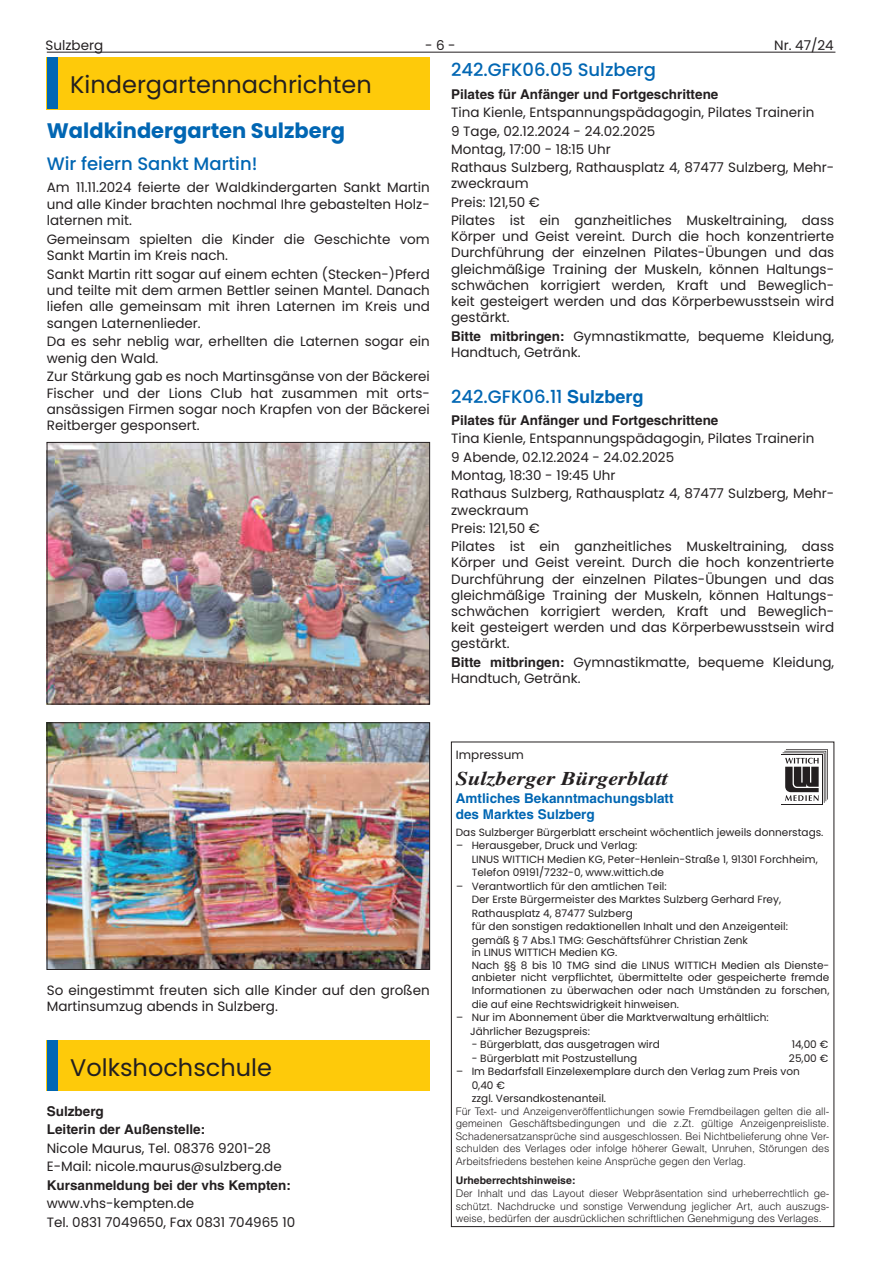
<style>
.page{position:relative;width:881px;height:1263px;background:#fff}
.page>*{position:absolute;margin:0;border:0;box-sizing:border-box;transform-origin:0 0}
.t1{font:24px "Poppins";color:#231f20}
.t2{font:24px "Poppins Regular 2";color:#231f20}
.t3{font:700 21px "Poppins";color:#0166b3}
.t4{font:italic 700 19.5px "Times LT";color:#231f20;scale:1.15 1}
.t5{font:500 18px "Poppins";color:#0166b3}
.t6{font:13.5px/16.2px "Poppins";color:#231f20}
.t7{font:700 13.5px/18.5px "Helvetica LT";color:#231f20}
.t8{font:700 13.5px/16.2px "Helvetica LT";color:#0166b3}
.t9{font:12px "Poppins";color:#231f20}
.t10{font:10.5px/13px "Poppins";color:#231f20}
.t11{font:300 10.5px/12.6px "Helvetica LT";color:#231f20;text-align:justify}
.t12{font:700 10.5px "Helvetica LT";color:#231f20}
.s1{font-family:"Helvetica LT";font-weight:700}
</style>
<div class="page">
<hr style="left:47px;top:52px;width:788px;height:1px;background:#231f20">
<div style="left:47px;top:57px;width:382px;height:52px;background:#feca0a"></div>
<div style="left:47px;top:57px;width:10px;height:52px;background:#0166b3"></div>
<img style="left:49px;top:444px;width:378px;height:258px">
<div style="left:47px;top:442px;width:382px;height:262px;border:1px solid #231f20"></div>
<img style="left:49px;top:724px;width:378px;height:244px">
<div style="left:47px;top:722px;width:382px;height:248px;border:1px solid #231f20"></div>
<div style="left:47px;top:1040px;width:382px;height:51px;background:#feca0a"></div>
<div style="left:47px;top:1040px;width:10px;height:51px;background:#0166b3"></div>
<svg style="left:782px;top:749px;width:45px;height:54px"></svg>
<p class="t6" style="left:45px;top:38px;width:59px">Sulzberg</p>
<p class="t6" style="left:425px;top:38px;width:32px">- 6 -</p>
<p class="t6" style="left:773px;top:38px;width:61px">Nr. 47/24</p>
<h3 class="t5" style="left:451px;top:60px;width:206px">242.GFK06.05 Sulzberg</h3>
<p class="t7" style="left:451px;top:85px;width:269px">Pilates für Anfänger und Fortgeschrittene</p>
<p class="t6" style="left:451px;top:103px;width:384px;line-height:18.3px">Tina Kienle, Entspannungspädagogin, Pilates Trainerin<br>9 Tage, 02.12.2024 - 24.02.2025<br>Montag, 17:00 - 18:15 Uhr<br>Rathaus Sulzberg, Rathausplatz 4, 87477 Sulzberg, Mehr-</p>
<p class="t6" style="left:451px;top:175px;width:384px;line-height:18.3px">zweckraum<br>Preis: 121,50 €<br>Pilates ist ein ganzheitliches Muskeltraining, dass</p>
<p class="t6" style="left:451px;top:228px;width:384px;text-align:justify">Körper und Geist vereint. Durch die hoch konzentrierte Durchführung der einzelnen Pilates-Übungen und das gleichmäßige Training der Muskeln, können Haltungs&shy;schwächen korrigiert werden, Kraft und Beweglich&shy;keit gesteigert werden und das Körperbewusstsein wird gestärkt.</p>
<p class="t6" style="left:451px;top:328px;width:384px"><span class="s1">Bitte mitbringen:</span> Gymnastikmatte, bequeme Kleidung,<br>Handtuch, Getränk.</p>
<h3 class="t5" style="left:451px;top:386px;width:194px">242.GFK06.11 <span class="s1">Sulzberg</span></h3>
<p class="t7" style="left:451px;top:411px;width:269px">Pilates für Anfänger und Fortgeschrittene</p>
<p class="t6" style="left:451px;top:430px;width:384px;line-height:18.3px">Tina Kienle, Entspannungspädagogin, Pilates Trainerin<br>9 Abende, 02.12.2024 - 24.02.2025<br>Montag, 18:30 - 19:45 Uhr<br>Rathaus Sulzberg, Rathausplatz 4, 87477 Sulzberg, Mehr-</p>
<p class="t6" style="left:451px;top:501px;width:384px;line-height:18.3px">zweckraum<br>Preis: 121,50 €<br>Pilates ist ein ganzheitliches Muskeltraining, dass</p>
<p class="t6" style="left:451px;top:555px;width:384px;text-align:justify">Körper und Geist vereint. Durch die hoch konzentrierte Durchführung der einzelnen Pilates-Übungen und das gleichmäßige Training der Muskeln, können Haltungs&shy;schwächen korrigiert werden, Kraft und Beweglich&shy;keit gesteigert werden und das Körperbewusstsein wird gestärkt.</p>
<p class="t6" style="left:451px;top:654px;width:384px"><span class="s1">Bitte mitbringen:</span> Gymnastikmatte, bequeme Kleidung,<br>Handtuch, Getränk.</p>
<h1 class="t1" style="left:70px;top:71px;width:303px">Kindergartennachrichten</h1>
<h2 class="t3" style="left:47px;top:118px;width:300px">Waldkindergarten Sulzberg</h2>
<h3 class="t5" style="left:47px;top:153px;width:212px">Wir feiern Sankt Martin!</h3>
<p class="t6" style="left:47px;top:179px;width:384px;text-align:justify">Am 11.11.2024 feierte der Waldkindergarten Sankt Martin und alle Kinder brachten nochmal Ihre gebastelten Holz&shy;laternen mit.</p>
<p class="t6" style="left:47px;top:231px;width:384px">Gemeinsam spielten die Kinder die Geschichte vom<br>Sankt Martin im Kreis nach.</p>
<p class="t6" style="left:47px;top:266px;width:384px;text-align:justify">Sankt Martin ritt sogar auf einem echten (Stecken-)Pferd und teilte mit dem armen Bettler seinen Mantel. Danach liefen alle gemeinsam mit ihren Laternen im Kreis und sangen Laternenlieder.</p>
<p class="t6" style="left:47px;top:333px;width:384px">Da es sehr neblig war, erhellten die Laternen sogar ein wenig den Wald.</p>
<p class="t6" style="left:47px;top:368px;width:384px;text-align:justify">Zur Stärkung gab es noch Martinsgänse von der Bäckerei Fischer und der Lions Club hat zusammen mit orts&shy;ansässigen Firmen sogar noch Krapfen von der Bäckerei Reitberger gesponsert.</p>
<p class="t6" style="left:47px;top:982px;width:384px">So eingestimmt freuten sich alle Kinder auf den großen<br>Martinsumzug abends in Sulzberg.</p>
<h1 class="t2" style="left:70px;top:1053px;width:203px">Volkshochschule</h1>
<p class="t7" style="left:47px;top:1101px;width:160px">Sulzberg<br>Leiterin der Außenstelle:</p>
<p class="t6" style="left:47px;top:1139px;width:236px;line-height:18.5px">Nicole Maurus, Tel. 08376 9201-28<br>E-Mail: nicole.maurus@sulzberg.de</p>
<p class="t7" style="left:47px;top:1175px;width:245px">Kursanmeldung bei der vhs Kempten:</p>
<p class="t6" style="left:47px;top:1194px;width:250px;line-height:18.5px">www.vhs-kempten.de<br>Tel. 0831 7049650, Fax 0831 704965 10</p>
<p class="t9" style="left:455px;top:748px;width:69px">Impressum</p>
<h3 class="t4" style="left:455px;top:767px;width:186px">Sulzberger Bürgerblatt</h3>
<p class="t8" style="left:455px;top:790px;width:219px">Amtliches Bekanntmachungsblatt des Marktes Sulzberg</p>
<p class="t10" style="left:455px;top:825px;width:369px">Das Sulzberger Bürgerblatt erscheint wöchentlich jeweils donnerstags.</p>
<p class="t10" style="left:471px;top:839px;width:347px;line-height:13.5px;text-indent:-16px">– Herausgeber, Druck und Verlag:<br>LINUS WITTICH Medien KG, Peter-Henlein-Straße 1, 91301 Forchheim,<br>Telefon 09191/7232-0, www.wittich.de</p>
<p class="t10" style="left:471px;top:879px;width:359px;text-indent:-16px">– Verantwortlich für den amtlichen Teil:<br>Der Erste Bürgermeister des Marktes Sulzberg Gerhard Frey, Rathausplatz 4, 87477 Sulzberg<br>für den sonstigen redaktionellen Inhalt und den Anzeigenteil:<br>gemäß § 7 Abs.1 TMG: Geschäftsführer Christian Zenk<br>in LINUS WITTICH Medien KG.<br>Nach §§ 8 bis 10 TMG sind die LINUS WITTICH Medien als Dienste&shy;anbieter nicht verpflichtet, übermittelte oder gespeicherte fremde Informationen zu überwachen oder nach Umständen zu forschen, die auf eine Rechtswidrigkeit hinweisen.</p>
<p class="t10" style="left:470px;top:1011px;width:300px;line-height:13.5px;text-indent:-14px">– Nur im Abonnement über die Marktverwaltung erhältlich:<br>Jährlicher Bezugspreis:</p>
<p class="t10" style="left:471px;top:1038px;width:190px">- Bürgerblatt, das ausgetragen wird</p>
<p class="t10" style="left:791px;top:1038px;width:38px">14,00 €</p>
<p class="t10" style="left:471px;top:1051px;width:167px">- Bürgerblatt mit Postzustellung</p>
<p class="t10" style="left:788px;top:1051px;width:41px">25,00 €</p>
<p class="t10" style="left:471px;top:1065px;width:329px;line-height:13.5px;text-indent:-16px">– Im Bedarfsfall Einzelexemplare durch den Verlag zum Preis von<br>0,40 €<br>zzgl. Versandkostenanteil.</p>
<p class="t11" style="left:455px;top:1104px;width:375px">Für Text- und Anzeigenveröffentlichungen sowie Fremdbeilagen gelten die all&shy;gemeinen Geschäftsbedingungen und die z.Zt. gültige Anzeigenpreisliste.<br>Schadenersatzansprüche sind ausgeschlossen. Bei Nichtbelieferung ohne Ver&shy;schulden des Verlages oder infolge höherer Gewalt, Unruhen, Störungen des Arbeitsfriedens bestehen keine Ansprüche gegen den Verlag.</p>
<p class="t12" style="left:455px;top:1174px;width:121px">Urheberrechtshinweise:</p>
<p class="t11" style="left:455px;top:1187px;width:375px">Der Inhalt und das Layout dieser Webpräsentation sind urheberrechtlich ge&shy;schützt. Nachdrucke und sonstige Verwendung jeglicher Art, auch auszugs&shy;weise, bedürfen der ausdrücklichen schriftlichen Genehmigung des Verlages.</p>
</div>
